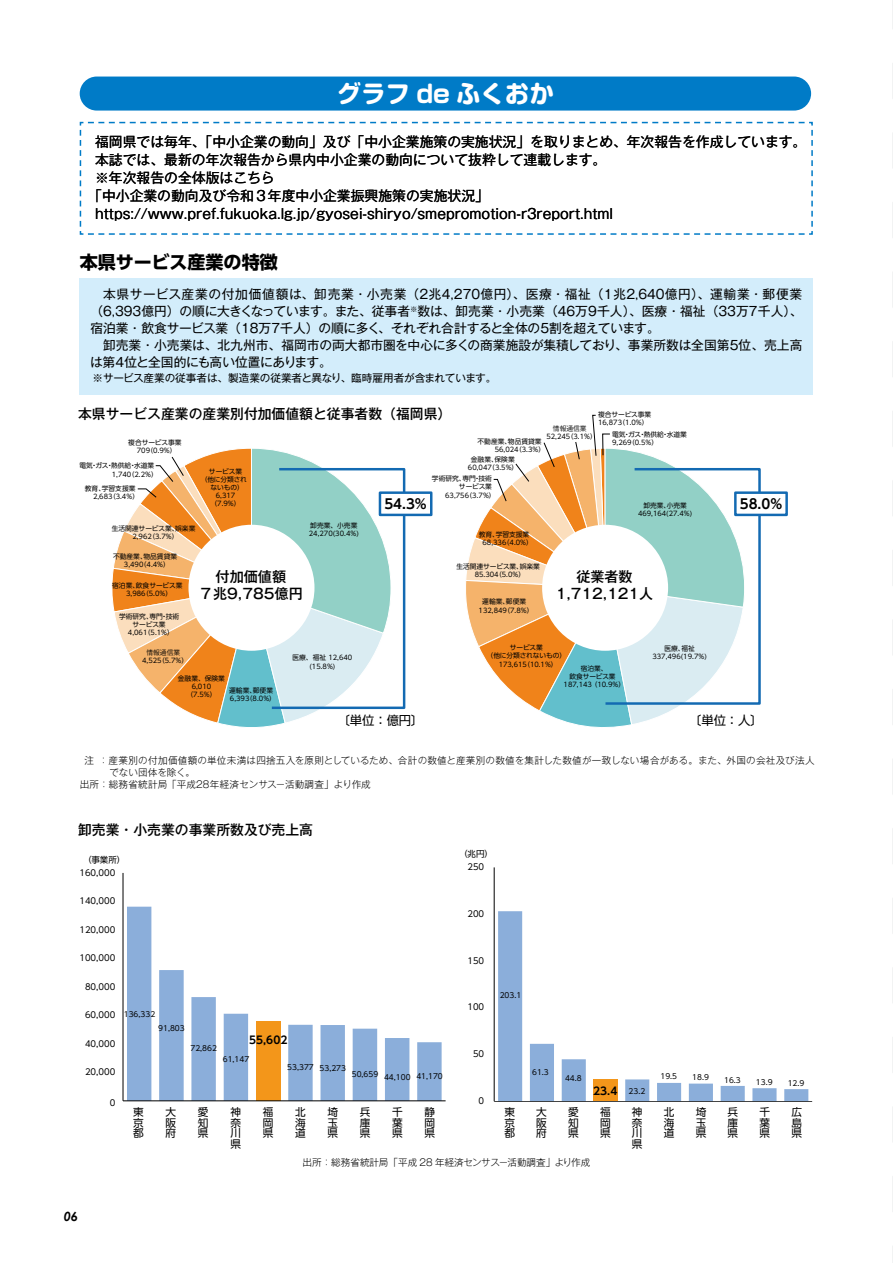
<style>
.page{position:relative;width:893px;height:1263px;background:#fff}
.page>*{position:absolute;margin:0;border:0;box-sizing:border-box;transform-origin:0 0}
.t1{font:700 24.45px "Soft Go Std";color:#fff}
.t2{font:700 18px "UD Shin Go Pro";color:#000}
.t3{font:500 14.85px "UD Shin Go Pro";color:#000}
.t4{font:500 14.1px/17px "Gothic MB101 Pr 5";color:#000;text-align:center}
.t5{font:13.8px "Gothic MB101 Pr 6 N";color:#000}
.t6{font:500 13.8px "Gothic MB101 Pr 5";color:#000}
.t7{font:700 13.5px "UD Shin Go Pro De";color:#000}
.t8{font:12.75px/17px "Gothic MB101 Pr 5";letter-spacing:-.015em;color:#000;text-align:justify}
.t9{font:italic 700 12.75px "Century Gothic";color:#000}
.t10{font:12.3px "UD Shin Go Pro";color:#000}
.t11{font:10.65px/10.6px "UD Shin Go Pro";color:#000;text-align:justify}
.t12{font:10.65px "Gothic MB101 Pr 5";letter-spacing:-.01em;color:#000}
.t13{font:700 10.65px "UD Shin Go Pro De";color:#000}
.t14{font:300 9.6px "Gothic MB101 Pr 5";letter-spacing:.01em;color:#000}
.t15{font:8.55px "UD Shin Go Pro";color:#000}
.t16{font:7.5px "UD Shin Go Pro";color:#000}
.t17{font:6.75px/8.1px "UD Shin Go Pro";color:#000;text-align:center}
.t18{font:6.75px "Koz Go Pr 6 N";color:#000}
.s1{font-family:"UD Shin Go Pro";font-weight:400;font-size:7.5px}
</style>
<div class="page">
<svg style="left:892px;top:0;width:1px;height:1263px"></svg>
<div style="left:80px;top:77px;width:731px;height:34px;background:#007bc7;border-radius:17px"></div>
<svg style="left:79px;top:121px;width:734px;height:114px"></svg>
<div style="left:734px;top:491px;width:54px;height:25px;border:2px solid #136ab2"></div>
<div style="left:379px;top:491px;width:53px;height:25px;border:2px solid #136ab2"></div>
<div style="left:80px;top:278px;width:733px;height:116px;background:#d3edfb"></div>
<svg style="left:111px;top:448px;width:296px;height:279px"></svg>
<svg style="left:466px;top:415px;width:296px;height:312px"></svg>
<svg style="left:127px;top:907px;width:315px;height:193px"></svg>
<hr style="left:123px;top:873px;width:1px;height:228px;background:#000">
<hr style="left:123px;top:1100px;width:323px;height:1px;background:#000">
<svg style="left:498px;top:911px;width:310px;height:190px"></svg>
<hr style="left:494px;top:867px;width:1px;height:234px;background:#000">
<hr style="left:494px;top:1101px;width:318px;height:1px;background:#000">
<h1 class="t1" style="left:337px;top:77px;width:218px">グラフ de ふくおか</h1>
<h3 class="t5" style="left:95px;top:130px;width:713px">福岡県では毎年、「中小企業の動向」及び「中小企業施策の実施状況」を取りまとめ、年次報告を作成しています。</h3>
<h3 class="t5" style="left:95px;top:148px;width:513px">本誌では、最新の年次報告から県内中小企業の動向について抜粋して連載します。</h3>
<h3 class="t5" style="left:95px;top:167px;width:181px">※年次報告の全体版はこちら</h3>
<h3 class="t5" style="left:88px;top:185px;width:402px">「中小企業の動向及び令和３年度中小企業振興施策の実施状況」</h3>
<h3 class="t5" style="left:95px;top:203px;width:519px">https://www.pref.fukuoka.lg.jp/gyosei-shiryo/smepromotion-r3report.html</h3>
<h2 class="t2" style="left:80px;top:247px;width:200px">本県サービス産業の特徴</h2>
<h3 class="t3" style="left:80px;top:275px;width:210px">中小企業の企業数及び従業者数</h3>
<h3 class="t8" style="left:90px;top:285px;width:714px;text-indent:13px">本県サービス産業の付加価値額は、卸売業・小売業（２兆4,270億円）、医療・福祉（１兆2,640億円）、運輸業・郵便業（6,393億円）の順に大きくなっています。また、従事者<sup>※</sup>数は、卸売業・小売業（46万９千人）、医療・福祉（33万７千人）、宿泊業・飲食サービス業（18万７千人）の順に多く、それぞれ合計すると全体の５割を超えています。</h3>
<h3 class="t8" style="left:90px;top:336px;width:714px;text-indent:13px">卸売業・小売業は、北九州市、福岡市の両大都市圏を中心に多くの商業施設が集積しており、事業所数は全国第５位、売上高は第４位と全国的にも高い位置にあります。</h3>
<h3 class="t12" style="left:92px;top:370px;width:406px">※サービス産業の従事者は、製造業の従業者と異なり、臨時雇用者が含まれています。</h3>
<h3 class="t6" style="left:78px;top:402px;width:382px">本県サービス産業の産業別付加価値額と従事者数（福岡県）　</h3>
<p class="t17" style="left:128px;top:438px;width:55px">複合サービス事業<br>709（0.9%）</p>
<p class="t17" style="left:598px;top:410px;width:55px;text-align:left">複合サービス事業<br>16,873（1.0%）</p>
<p class="t17" style="left:612px;top:430px;width:76px;text-align:left">電気・ガス・熱供給・水道業<br>9,269（0.5%）</p>
<p class="t18" style="left:553px;top:425px;width:35px">情報通信業</p>
<p class="t17" style="left:546px;top:432px;width:52px">52,245（3.1%）</p>
<p class="t17" style="left:495px;top:437px;width:52px;text-align:left;text-indent:-17px">不動産業、物品賃貸業<br>56,024（3.3%）</p>
<p class="t17" style="left:112px;top:462px;width:48px;text-align:left;text-indent:-32px">電気・ガス・熱供給・水道業<br>1,740（2.2%）</p>
<p class="t17" style="left:93px;top:484px;width:48px;text-align:left;text-indent:-8px">教育、学習支援業<br>2,683（3.4%）</p>
<p class="t17" style="left:112px;top:524px;width:85px">生活関連サービス業、娯楽業<br>2,962（3.7%）</p>
<p class="t17" style="left:113px;top:552px;width:66px">不動産業、物品賃貸業<br>3,490（4.4%）</p>
<p class="t17" style="left:209px;top:467px;width:35px">サービス業</p>
<p class="t17" style="left:201px;top:475px;width:48px">（他に分類され</p>
<p class="t17" style="left:211px;top:483px;width:35px">ないもの）</p>
<p class="t17" style="left:216px;top:491px;width:21px">6,317</p>
<p class="t17" style="left:210px;top:499px;width:32px">（7.9%）</p>
<p class="t17" style="left:309px;top:521px;width:52px;text-align:left">卸売業、小売業<br>24,270(30.4%)</p>
<p class="t17" style="left:112px;top:581px;width:72px">宿泊業、飲食サービス業<br>3,986（5.0%）</p>
<p class="t17" style="left:119px;top:612px;width:62px">学術研究、専門・技術サービス業<br>4,061（5.1%）</p>
<p class="t18" style="left:147px;top:649px;width:35px">情報通信業</p>
<p class="t17" style="left:142px;top:656px;width:48px">4,525（5.7%）</p>
<h3 class="t4" style="left:199px;top:567px;width:106px">付加価値額<br>７兆9,785億円</h3>
<p class="t17" style="left:292px;top:654px;width:61px">医療、福祉 12,640 (15.8%)</p>
<p class="t17" style="left:178px;top:674px;width:49px">金融業、保険業<br>6,010<br>（7.5%）</p>
<p class="t17" style="left:229px;top:686px;width:48px;text-align:left">運輸業、郵便業<br>6,393（8.0%）</p>
<p class="t17" style="left:468px;top:455px;width:52px">金融業、保険業<br>60,047（3.5%）</p>
<p class="t17" style="left:432px;top:474px;width:62px">学術研究、専門・技術</p>
<p class="t17" style="left:459px;top:483px;width:35px">サービス業</p>
<p class="t17" style="left:445px;top:491px;width:52px">63,756（3.7%）</p>
<h3 class="t7" style="left:384px;top:493px;width:44px">54.3%</h3>
<h3 class="t7" style="left:740px;top:493px;width:44px">58.0%</h3>
<p class="t17" style="left:638px;top:501px;width:56px">卸売業、小売業<br>469,164(27.4%)</p>
<p class="t17" style="left:479px;top:530px;width:56px">教育、学習支援業<br>68,336（4.0%）</p>
<p class="t17" style="left:456px;top:562px;width:85px">生活関連サービス業、娯楽業<br>85.304（5.0%）</p>
<p class="t17" style="left:479px;top:598px;width:56px">運輸業、郵便業<br>132,849（7.8%）</p>
<h3 class="t4" style="left:556px;top:567px;width:99px">従業者数<br>1,712,121人</h3>
<p class="t17" style="left:487px;top:644px;width:81px">サービス業<br>（他に分類されないもの）<br>173,615（10.1%）</p>
<p class="t17" style="left:564px;top:664px;width:63px">宿泊業、<br>飲食サービス業<br>187,143（10.9%）</p>
<p class="t17" style="left:652px;top:644px;width:56px">医療、福祉<br>337,496(19.7%)</p>
<h3 class="t10" style="left:337px;top:711px;width:88px">〔単位：億円〕</h3>
<h3 class="t10" style="left:689px;top:711px;width:75px">〔単位：人〕</h3>
<h3 class="t14" style="left:85px;top:752px;width:732px">注：産業別の付加価値額の単位未満は四捨五入を原則としているため、合計の数値と産業別の数値を集計した数値が一致しない場合がある。また、外国の会社及び法人</h3>
<h3 class="t14" style="left:110px;top:764px;width:87px">でない団体を除く。</h3>
<h3 class="t14" style="left:80px;top:776px;width:292px">出所：総務省統計局「平成28年経済センサス－活動調査」より作成</h3>
<h3 class="t6" style="left:78px;top:818px;width:236px">卸売業・小売業の事業所数及び売上高</h3>
<p class="t15" style="left:83px;top:852px;width:44px">（事業所）</p>
<p class="t15" style="left:79px;top:865px;width:37px">160,000</p>
<p class="t15" style="left:79px;top:894px;width:37px">140,000</p>
<p class="t15" style="left:79px;top:922px;width:37px">120,000</p>
<p class="t15" style="left:79px;top:951px;width:37px">100,000</p>
<p class="t15" style="left:85px;top:979px;width:32px">80,000</p>
<p class="t15" style="left:85px;top:1008px;width:32px">60,000</p>
<p class="t16" style="left:124px;top:1007px;width:33px">136,332</p>
<p class="t16" style="left:158px;top:1022px;width:28px">91,803</p>
<p class="t15" style="left:459px;top:847px;width:35px">（兆円）</p>
<p class="t15" style="left:467px;top:860px;width:18px">250</p>
<p class="t15" style="left:467px;top:907px;width:18px">200</p>
<p class="t15" style="left:467px;top:953px;width:18px">150</p>
<p class="t15" style="left:467px;top:1000px;width:18px">100</p>
<p class="t16" style="left:500px;top:989px;width:23px">203.1</p>
<h3 class="t13" style="left:249px;top:1031px;width:40px">55,602</h3>
<p class="t15" style="left:85px;top:1036px;width:32px">40,000</p>
<p class="t16" style="left:190px;top:1042px;width:28px">72,862</p>
<p class="t15" style="left:473px;top:1047px;width:13px">50</p>
<p class="t16" style="left:223px;top:1053px;width:28px">61,147</p>
<p class="t16" style="left:287px;top:1062px;width:60px">53,377 53,273</p>
<p class="t15" style="left:85px;top:1065px;width:32px">20,000</p>
<p class="t16" style="left:532px;top:1066px;width:18px">61.3</p>
<p class="t16" style="left:352px;top:1068px;width:28px">50,659</p>
<p class="t16" style="left:384px;top:1070px;width:60px">44,100 41,170</p>
<p class="t16" style="left:660px;top:1070px;width:18px">19.5</p>
<p class="t16" style="left:692px;top:1071px;width:18px">18.9</p>
<p class="t16" style="left:724px;top:1074px;width:18px">16.3</p>
<p class="t16" style="left:756px;top:1076px;width:18px">13.9</p>
<p class="t16" style="left:788px;top:1077px;width:18px">12.9</p>
<p class="t16" style="left:565px;top:1072px;width:18px">44.8</p>
<h3 class="t13" style="left:593px;top:1082px;width:54px">23.4 <span class="s1">23.2</span></h3>
<p class="t15" style="left:110px;top:1096px;width:7px">0</p>
<p class="t15" style="left:479px;top:1094px;width:7px">0</p>
<h3 class="t11" style="left:133px;top:1106px;width:12px">東京都</h3>
<h3 class="t11" style="left:166px;top:1106px;width:12px">大阪府</h3>
<h3 class="t11" style="left:198px;top:1106px;width:12px">愛知県</h3>
<h3 class="t11" style="left:230px;top:1106px;width:12px">神奈川県</h3>
<h3 class="t11" style="left:263px;top:1106px;width:12px">福岡県</h3>
<h3 class="t11" style="left:295px;top:1106px;width:12px">北海道</h3>
<h3 class="t11" style="left:327px;top:1106px;width:12px">埼玉県</h3>
<h3 class="t11" style="left:360px;top:1106px;width:12px">兵庫県</h3>
<h3 class="t11" style="left:392px;top:1106px;width:12px">千葉県</h3>
<h3 class="t11" style="left:425px;top:1106px;width:12px">静岡県</h3>
<h3 class="t11" style="left:504px;top:1106px;width:12px">東京都</h3>
<h3 class="t11" style="left:536px;top:1106px;width:12px">大阪府</h3>
<h3 class="t11" style="left:568px;top:1106px;width:12px">愛知県</h3>
<h3 class="t11" style="left:600px;top:1106px;width:12px">福岡県</h3>
<h3 class="t11" style="left:632px;top:1106px;width:12px">神奈川県</h3>
<h3 class="t11" style="left:664px;top:1106px;width:12px">北海道</h3>
<h3 class="t11" style="left:696px;top:1106px;width:12px">埼玉県</h3>
<h3 class="t11" style="left:728px;top:1106px;width:12px">兵庫県</h3>
<h3 class="t11" style="left:759px;top:1106px;width:12px">千葉県</h3>
<h3 class="t11" style="left:791px;top:1106px;width:12px">広島県</h3>
<h3 class="t9" style="left:64px;top:1206px;width:16px">06</h3>
<h3 class="t14" style="left:303px;top:1154px;width:289px">出所：総務省統計局「平成 28 年経済センサス－活動調査」より作成</h3>
</div>
